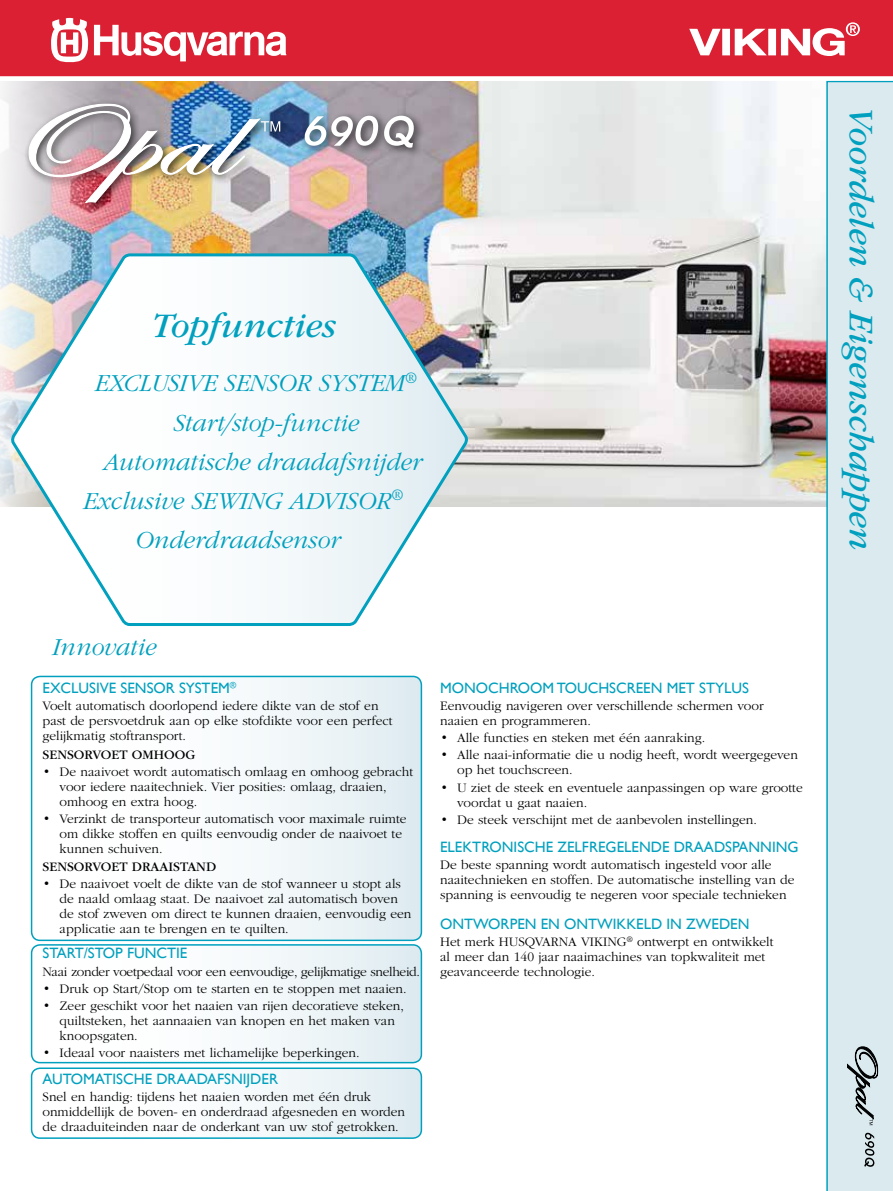
<style>
.page{position:relative;width:893px;height:1191px;background:#fff}
.page>*{position:absolute;margin:0;border:0;box-sizing:border-box;transform-origin:0 0}
.t1{font:italic 36px "ITC Garamond Std";color:#00a0be}
.t2{font:italic 300 25.5px "ITC Garamond Std";color:#00a0be}
.t3{font:15px "Gill Sans WGL";color:#00a0be}
.t4{font:300 13.5px/15px "ITC Garamond Std";color:#000}
.t5{font:300 13.5px "ITC Garamond Std";letter-spacing:-.025em;color:#000}
.t6{font:13.5px "ITC Garamond Std";color:#000}
</style>
<div class="page">
<div style="left:0;top:0;width:893px;height:80px;background:#da2032"></div>
<svg style="left:51px;top:18px;width:37px;height:44px"></svg>
<svg style="left:94px;top:25px;width:192px;height:36px"></svg>
<svg style="left:689px;top:22px;width:171px;height:34px"></svg>
<img style="left:0;top:82px;width:826px;height:424px">
<svg style="left:9px;top:252px;width:461px;height:374px"></svg>
<div style="left:24px;top:99px;width:401px;height:115px;background:#000;opacity:.75"></div>
<img style="left:28px;top:103px;width:252px;height:100px">
<svg style="left:304px;top:116px;width:110px;height:32px"></svg>
<div style="left:826px;top:81px;width:67px;height:1110px;background:#daeaef"></div>
<svg style="left:847px;top:1046px;width:31px;height:79px;background:#a6b2b6"></svg>
<svg style="left:864px;top:1132px;width:10px;height:34px"></svg>
<div style="left:0;top:76px;width:893px;height:5px;background:#fff"></div>
<svg style="left:32px;top:678px;width:389px;height:262px"></svg>
<div style="left:31px;top:675px;width:391px;height:266px;border:2px solid #00a0be;border-radius:9px"></div>
<svg style="left:32px;top:945px;width:389px;height:117px"></svg>
<div style="left:31px;top:944px;width:391px;height:119px;border:2px solid #00a0be;border-radius:9px"></div>
<svg style="left:32px;top:1070px;width:389px;height:68px"></svg>
<div style="left:31px;top:1067px;width:391px;height:71px;border:2px solid #00a0be;border-radius:9px"></div>
<h1 class="t1" style="left:151px;top:306px;width:186px">Topfuncties</h1>
<h2 class="t2" style="left:95px;top:369px;width:323px">EXCLUSIVE SENSOR SYSTEM<sup>®</sup></h2>
<h2 class="t2" style="left:173px;top:408px;width:188px">Start/stop-functie</h2>
<h2 class="t2" style="left:103px;top:448px;width:320px">Automatische draadafsnijder</h2>
<h2 class="t2" style="left:83px;top:487px;width:321px">Exclusive SEWING ADVISOR<sup>®</sup></h2>
<h2 class="t2" style="left:135px;top:526px;width:207px">Onderdraadsensor</h2>
<h2 class="t2" style="left:52px;top:633px;width:106px">Innovatie</h2>
<p class="t3" style="left:43px;top:677px;width:195px">EXCLUSIVE SENSOR SYSTEM<sup>®</sup></p>
<p class="t4" style="left:43px;top:698px;width:351px">Voelt automatisch doorlopend iedere dikte van de stof en past de persvoetdruk aan op elke stofdikte voor een perfect gelijkmatig stoftransport.</p>
<p class="t6" style="left:43px;top:747px;width:155px">SENSORVOET OMHOOG</p>
<p class="t4" style="left:60px;top:764px;width:355px;text-indent:-17px">• De naaivoet wordt automatisch omlaag en omhoog gebracht voor iedere naaitechniek. Vier posities: omlaag, draaien, omhoog en extra hoog.</p>
<p class="t4" style="left:60px;top:811px;width:349px;text-indent:-17px">• Verzinkt de transporteur automatisch voor maximale ruimte om dikke stoffen en quilts eenvoudig onder de naaivoet te kunnen schuiven.</p>
<p class="t6" style="left:43px;top:859px;width:175px">SENSORVOET DRAAISTAND</p>
<p class="t4" style="left:60px;top:876px;width:353px;text-indent:-17px">• De naaivoet voelt de dikte van de stof wanneer u stopt als de naald omlaag staat. De naaivoet zal automatisch boven de stof zweven om direct te kunnen draaien, eenvoudig een applicatie aan te brengen en te quilten.</p>
<p class="t3" style="left:43px;top:943px;width:146px">START/STOP FUNCTIE</p>
<p class="t5" style="left:43px;top:964px;width:379px">Naai zonder voetpedaal voor een eenvoudige, gelijkmatige snelheid.</p>
<p class="t4" style="left:43px;top:981px;width:366px">• Druk op Start/Stop om te starten en te stoppen met naaien.</p>
<p class="t4" style="left:60px;top:998px;width:346px;text-indent:-17px">• Zeer geschikt voor het naaien van rijen decoratieve steken, quiltsteken, het aannaaien van knopen en het maken van knoopsgaten.</p>
<p class="t4" style="left:43px;top:1045px;width:319px">• Ideaal voor naaisters met lichamelijke beperkingen.</p>
<p class="t3" style="left:43px;top:1068px;width:237px">AUTOMATISCHE DRAADAFSNIJDER</p>
<p class="t4" style="left:43px;top:1089px;width:364px">Snel en handig: tijdens het naaien worden met één druk onmiddellijk de boven- en onderdraad afgesneden en worden de draaduiteinden naar de onderkant van uw stof getrokken.</p>
<p class="t3" style="left:440px;top:677px;width:310px">MONOCHROOM TOUCHSCREEN MET STYLUS</p>
<p class="t4" style="left:440px;top:698px;width:325px">Eenvoudig navigeren over verschillende schermen voor naaien en programmeren.</p>
<p class="t4" style="left:440px;top:731px;width:267px">• Alle functies en steken met één aanraking.</p>
<p class="t4" style="left:457px;top:748px;width:342px;text-indent:-17px">• Alle naai-informatie die u nodig heeft, wordt weergegeven op het touchscreen.</p>
<p class="t4" style="left:457px;top:780px;width:347px;text-indent:-17px">• U ziet de steek en eventuele aanpassingen op ware grootte voordat u gaat naaien.</p>
<p class="t4" style="left:440px;top:812px;width:318px">• De steek verschijnt met de aanbevolen instellingen.</p>
<p class="t3" style="left:440px;top:836px;width:360px">ELEKTRONISCHE ZELFREGELENDE DRAADSPANNING</p>
<p class="t4" style="left:440px;top:857px;width:356px">De beste spanning wordt automatisch ingesteld voor alle naaitechnieken en stoffen. De automatische instelling van de spanning is eenvoudig te negeren voor speciale technieken</p>
<p class="t3" style="left:440px;top:914px;width:311px">ONTWORPEN EN ONTWIKKELD IN ZWEDEN</p>
<p class="t4" style="left:440px;top:934px;width:335px">Het merk HUSQVARNA VIKING<sup>®</sup> ontwerpt en ontwikkelt al meer dan 140 jaar naaimachines van topkwaliteit met geavanceerde technologie.</p>
<h1 class="t1" style="left:881px;top:106px;width:445px;rotate:90deg">Voordelen &amp; Eigenschappen</h1>
</div>
